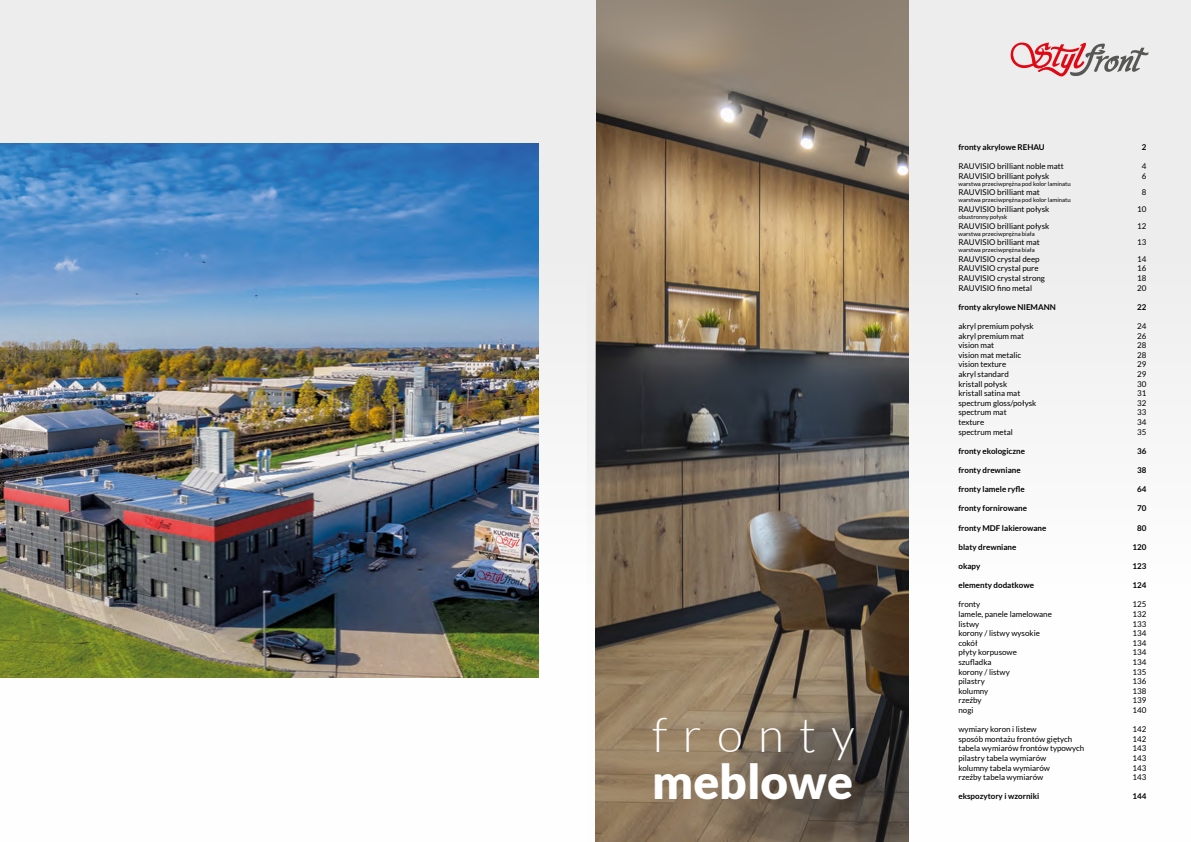
<style>
.page{position:relative;width:1191px;height:842px;background:#fff}
.page>*{position:absolute;margin:0;border:0;box-sizing:border-box;transform-origin:0 0}
.t1{font:900 47.7px "Lato";color:#fff}
.t2{font:300 47.7px "Lato";letter-spacing:.32em;color:#fff}
.t3{font:8px "Lato";color:#000}
.t4{font:700 8px "Lato";color:#000}
.t5{font:6px "Lato";color:#000}
</style>
<div class="page">
<div style="left:587px;top:0;width:604px;height:842px;background:#f6f6f6"></div>
<img style="left:595px;top:0;width:314px;height:842px">
<div style="left:0;top:0;width:595px;height:842px;background:linear-gradient(to right,#f6f6f6,#f6f6f6)"></div>
<img style="left:0;top:144px;width:539px;height:534px">
<svg style="left:1010px;top:42px;width:138px;height:35px"></svg>
<h1 class="t2" style="left:652px;top:709px;width:204px">fronty</h1>
<h1 class="t1" style="left:652px;top:754px;width:202px">meblowe</h1>
<p class="t4" style="left:958px;top:142px;width:88px">fronty akrylowe REHAU</p>
<p class="t4" style="left:1141px;top:142px;width:6px">2</p>
<p class="t3" style="left:958px;top:162px;width:107px">RAUVISIO brilliant noble matt</p>
<p class="t3" style="left:1141px;top:162px;width:6px">4</p>
<p class="t3" style="left:958px;top:171px;width:92px">RAUVISIO brilliant połysk</p>
<p class="t3" style="left:1141px;top:171px;width:6px">6</p>
<p class="t5" style="left:958px;top:180px;width:114px">warstwa przeciwprężna pod kolor laminatu</p>
<p class="t3" style="left:958px;top:188px;width:83px">RAUVISIO brilliant mat</p>
<p class="t3" style="left:1141px;top:188px;width:6px">8</p>
<p class="t5" style="left:958px;top:197px;width:114px">warstwa przeciwprężna pod kolor laminatu</p>
<p class="t3" style="left:958px;top:205px;width:92px">RAUVISIO brilliant połysk</p>
<p class="t3" style="left:1137px;top:205px;width:11px">10</p>
<p class="t5" style="left:958px;top:213px;width:50px">obustronny połysk</p>
<p class="t3" style="left:958px;top:221px;width:92px">RAUVISIO brilliant połysk</p>
<p class="t3" style="left:1137px;top:221px;width:11px">12</p>
<p class="t5" style="left:958px;top:230px;width:78px">warstwa przeciwprężna biała</p>
<p class="t3" style="left:958px;top:238px;width:83px">RAUVISIO brilliant mat</p>
<p class="t3" style="left:1137px;top:238px;width:11px">13</p>
<p class="t5" style="left:958px;top:247px;width:78px">warstwa przeciwprężna biała</p>
<p class="t3" style="left:958px;top:254px;width:83px">RAUVISIO crystal deep</p>
<p class="t3" style="left:1137px;top:254px;width:11px">14</p>
<p class="t3" style="left:958px;top:264px;width:82px">RAUVISIO crystal pure</p>
<p class="t3" style="left:1137px;top:264px;width:11px">16</p>
<p class="t3" style="left:958px;top:274px;width:88px">RAUVISIO crystal strong</p>
<p class="t3" style="left:1137px;top:274px;width:11px">18</p>
<p class="t3" style="left:958px;top:283px;width:75px">RAUVISIO fino metal</p>
<p class="t3" style="left:1137px;top:283px;width:11px">20</p>
<p class="t4" style="left:958px;top:302px;width:99px">fronty akrylowe NIEMANN</p>
<p class="t4" style="left:1137px;top:302px;width:11px">22</p>
<p class="t3" style="left:958px;top:322px;width:77px">akryl premium połysk</p>
<p class="t3" style="left:1137px;top:322px;width:11px">24</p>
<p class="t3" style="left:958px;top:331px;width:67px">akryl premium mat</p>
<p class="t3" style="left:1137px;top:331px;width:11px">26</p>
<p class="t3" style="left:958px;top:341px;width:37px">vision mat</p>
<p class="t3" style="left:1137px;top:341px;width:11px">28</p>
<p class="t3" style="left:958px;top:350px;width:64px">vision mat metalic</p>
<p class="t3" style="left:1137px;top:350px;width:11px">28</p>
<p class="t3" style="left:958px;top:360px;width:49px">vision texture</p>
<p class="t3" style="left:1137px;top:360px;width:11px">29</p>
<p class="t3" style="left:958px;top:370px;width:52px">akryl standard</p>
<p class="t3" style="left:1137px;top:370px;width:11px">29</p>
<p class="t3" style="left:958px;top:379px;width:50px">kristall połysk</p>
<p class="t3" style="left:1137px;top:379px;width:11px">30</p>
<p class="t3" style="left:958px;top:389px;width:63px">kristall satina mat</p>
<p class="t3" style="left:1137px;top:389px;width:11px">31</p>
<p class="t3" style="left:958px;top:398px;width:79px">spectrum gloss/połysk</p>
<p class="t3" style="left:1137px;top:398px;width:11px">32</p>
<p class="t3" style="left:958px;top:408px;width:50px">spectrum mat</p>
<p class="t3" style="left:1137px;top:408px;width:11px">33</p>
<p class="t3" style="left:958px;top:418px;width:27px">texture</p>
<p class="t3" style="left:1137px;top:418px;width:11px">34</p>
<p class="t3" style="left:958px;top:427px;width:56px">spectrum metal</p>
<p class="t3" style="left:1137px;top:427px;width:11px">35</p>
<p class="t4" style="left:958px;top:446px;width:68px">fronty ekologiczne</p>
<p class="t4" style="left:1137px;top:446px;width:11px">36</p>
<p class="t4" style="left:958px;top:465px;width:64px">fronty drewniane</p>
<p class="t4" style="left:1137px;top:465px;width:11px">38</p>
<p class="t4" style="left:958px;top:485px;width:68px">fronty lamele ryfle</p>
<p class="t4" style="left:1137px;top:485px;width:11px">64</p>
<p class="t4" style="left:958px;top:504px;width:70px">fronty fornirowane</p>
<p class="t4" style="left:1137px;top:504px;width:11px">70</p>
<p class="t4" style="left:958px;top:523px;width:89px">fronty MDF lakierowane</p>
<p class="t4" style="left:1137px;top:523px;width:11px">80</p>
<p class="t4" style="left:958px;top:542px;width:59px">blaty drewniane</p>
<p class="t4" style="left:1132px;top:542px;width:15px">120</p>
<p class="t4" style="left:958px;top:561px;width:23px">okapy</p>
<p class="t4" style="left:1132px;top:561px;width:15px">123</p>
<p class="t4" style="left:958px;top:581px;width:77px">elementy dodatkowe</p>
<p class="t4" style="left:1132px;top:581px;width:15px">124</p>
<p class="t3" style="left:958px;top:600px;width:23px">fronty</p>
<p class="t3" style="left:1132px;top:600px;width:15px">125</p>
<p class="t3" style="left:958px;top:610px;width:95px">lamele, panele lamelowane</p>
<p class="t3" style="left:1132px;top:610px;width:15px">132</p>
<p class="t3" style="left:958px;top:619px;width:22px">listwy</p>
<p class="t3" style="left:1132px;top:619px;width:15px">133</p>
<p class="t3" style="left:958px;top:629px;width:83px">korony / listwy wysokie</p>
<p class="t3" style="left:1132px;top:629px;width:15px">134</p>
<p class="t3" style="left:958px;top:638px;width:21px">cokół</p>
<p class="t3" style="left:1132px;top:638px;width:15px">134</p>
<p class="t3" style="left:958px;top:648px;width:60px">płyty korpusowe</p>
<p class="t3" style="left:1132px;top:648px;width:15px">134</p>
<p class="t3" style="left:958px;top:658px;width:35px">szufladka</p>
<p class="t3" style="left:1132px;top:658px;width:15px">134</p>
<p class="t3" style="left:958px;top:667px;width:53px">korony / listwy</p>
<p class="t3" style="left:1132px;top:667px;width:15px">135</p>
<p class="t3" style="left:958px;top:677px;width:28px">pilastry</p>
<p class="t3" style="left:1132px;top:677px;width:15px">136</p>
<p class="t3" style="left:958px;top:686px;width:31px">kolumny</p>
<p class="t3" style="left:1132px;top:686px;width:15px">138</p>
<p class="t3" style="left:958px;top:696px;width:25px">rzeźby</p>
<p class="t3" style="left:1132px;top:696px;width:15px">139</p>
<p class="t3" style="left:958px;top:706px;width:17px">nogi</p>
<p class="t3" style="left:1132px;top:706px;width:15px">140</p>
<p class="t3" style="left:958px;top:725px;width:80px">wymiary koron i listew</p>
<p class="t3" style="left:1132px;top:725px;width:15px">142</p>
<p class="t3" style="left:958px;top:734px;width:115px">sposób montażu frontów giętych</p>
<p class="t3" style="left:1132px;top:734px;width:15px">142</p>
<p class="t3" style="left:958px;top:744px;width:127px">tabela wymiarów frontów typowych</p>
<p class="t3" style="left:1132px;top:744px;width:15px">143</p>
<p class="t3" style="left:958px;top:754px;width:89px">pilastry tabela wymiarów</p>
<p class="t3" style="left:1132px;top:754px;width:15px">143</p>
<p class="t3" style="left:958px;top:763px;width:93px">kolumny tabela wymiarów</p>
<p class="t3" style="left:1132px;top:763px;width:15px">143</p>
<p class="t3" style="left:958px;top:773px;width:86px">rzeźby tabela wymiarów</p>
<p class="t3" style="left:1132px;top:773px;width:15px">143</p>
<p class="t4" style="left:958px;top:792px;width:82px">ekspozytory i wzorniki</p>
<p class="t4" style="left:1132px;top:792px;width:15px">144</p>
</div>
